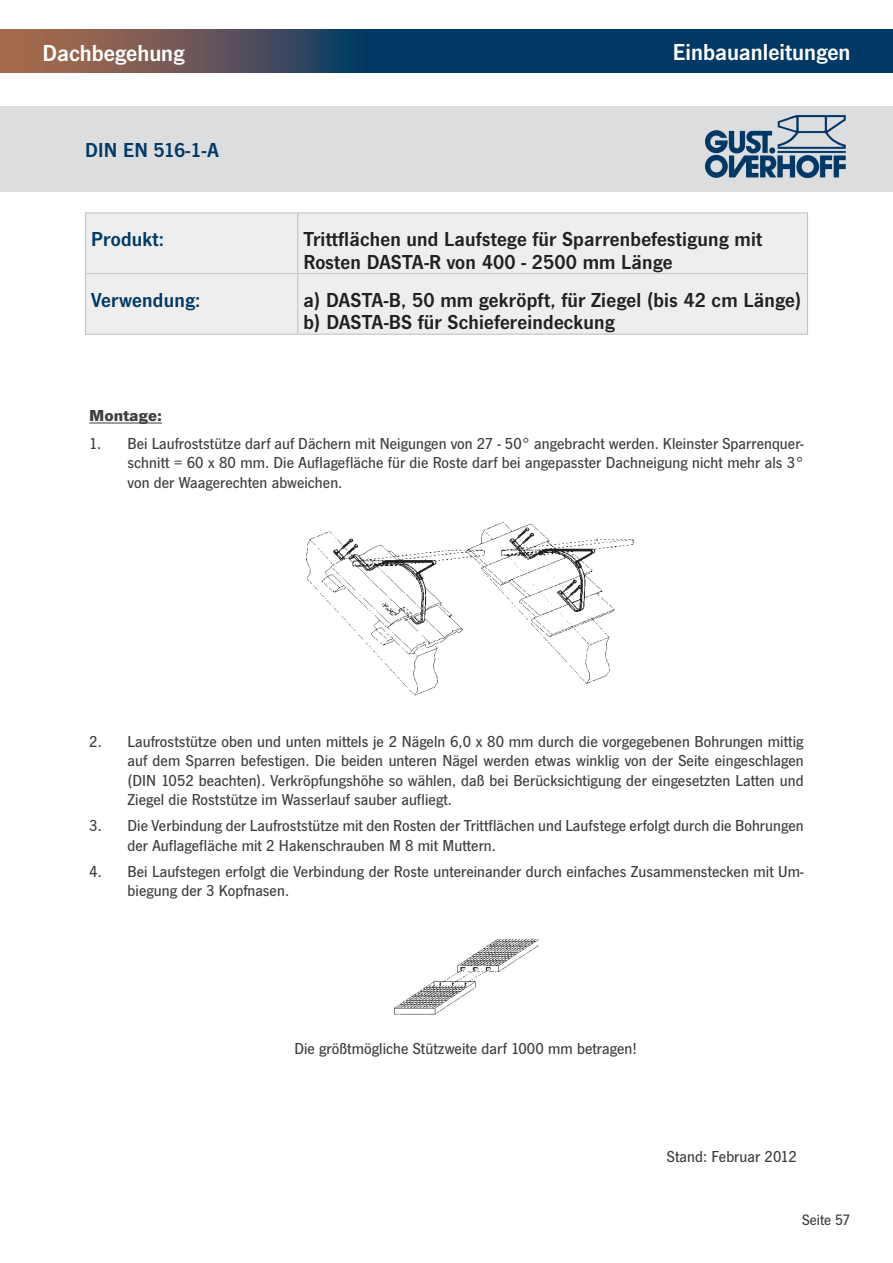
<style>
.page{position:relative;width:893px;height:1263px;background:#fff}
.page>*{position:absolute;margin:0;border:0;box-sizing:border-box;transform-origin:0 0}
.t1{font:600 24px "News Got T";color:#fff}
.t2{font:600 21px/22.5px "News Got T";letter-spacing:.01em;color:#231f20}
.t3{font:600 21px "News Got T";letter-spacing:.01em;color:#003965}
.t4{font:500 16.5px/19.5px "News Got T";letter-spacing:.005em;color:#3e3e3f;text-align:justify}
.t5{font:700 16.5px "News Got T";color:#3e3e3f;scale:1.1 1}
.t6{font:500 15.6px "News Got T";color:#3e3e3f}
</style>
<div class="page">
<div style="left:0;top:106px;width:893px;height:85px;background:#dcdddf"></div>
<img style="left:705px;top:115px;width:141px;height:64px">
<svg style="left:0;top:30px;width:893px;height:42px;background:#29445f"></svg>
<div style="left:86px;top:214px;width:721px;height:120px;background:#eeeeef"></div>
<hr style="left:86px;top:273px;width:211px;height:1px;background:#c7c8ca">
<hr style="left:298px;top:273px;width:509px;height:1px;background:#c7c8ca">
<hr style="left:85px;top:213px;width:213px;height:1px;background:#bcbdc0">
<hr style="left:85px;top:213px;width:1px;height:61px;background:#bcbdc0">
<hr style="left:298px;top:213px;width:510px;height:1px;background:#bcbdc0">
<hr style="left:297px;top:213px;width:1px;height:61px;background:#bcbdc0">
<hr style="left:807px;top:213px;width:1px;height:61px;background:#bcbdc0">
<hr style="left:85px;top:274px;width:1px;height:60px;background:#bcbdc0">
<hr style="left:297px;top:274px;width:1px;height:60px;background:#bcbdc0">
<hr style="left:807px;top:274px;width:1px;height:60px;background:#bcbdc0">
<hr style="left:85px;top:334px;width:213px;height:1px;background:#bcbdc0">
<hr style="left:298px;top:334px;width:510px;height:1px;background:#bcbdc0">
<hr style="left:89px;top:423px;width:73px;height:1px;background:#3e3e3f">
<img style="left:305px;top:522px;width:329px;height:174px">
<img style="left:394px;top:938px;width:145px;height:77px">
<h1 class="t1" style="left:43px;top:39px;width:144px">Dachbegehung</h1>
<p class="t3" style="left:85px;top:137px;width:135px">DIN EN 516-1-A</p>
<h1 class="t1" style="left:673px;top:38px;width:179px">Einbauanleitungen</h1>
<p class="t3" style="left:91px;top:227px;width:74px">Produkt:</p>
<p class="t2" style="left:303px;top:227px;width:460px">Trittflächen und Laufstege für Sparrenbefestigung mit<br>Rosten DASTA-R von 400 - 2500 mm Länge</p>
<p class="t3" style="left:91px;top:288px;width:111px">Verwendung:</p>
<p class="t2" style="left:303px;top:288px;width:500px">a) DASTA-B, 50 mm gekröpft, für Ziegel (bis 42 cm Länge) b) DASTA-BS für Schiefereindeckung</p>
<p class="t5" style="left:89px;top:406px;width:68px">Montage:</p>
<p class="t4" style="left:128px;top:433px;width:678px;text-indent:-38px">1. Bei Laufroststütze darf auf Dächern mit Neigungen von 27 - 50° angebracht werden. Kleinster Sparrenquer&shy;schnitt = 60 x 80 mm. Die Auflagefläche für die Roste darf bei angepasster Dachneigung nicht mehr als 3° von der Waagerechten abweichen.</p>
<p class="t4" style="left:128px;top:731px;width:678px;text-indent:-38px">2. Laufroststütze oben und unten mittels je 2 Nägeln 6,0 x 80 mm durch die vorgegebenen Bohrungen mittig auf dem Sparren befestigen. Die beiden unteren Nägel werden etwas winklig von der Seite eingeschlagen (DIN 1052 beachten). Verkröpfungshöhe so wählen, daß bei Berücksichtigung der eingesetzten Latten und Ziegel die Roststütze im Wasserlauf sauber aufliegt.</p>
<p class="t4" style="left:128px;top:815px;width:678px;text-indent:-38px">3. Die Verbindung der Laufroststütze mit den Rosten der Trittflächen und Laufstege erfolgt durch die Bohrungen der Auflagefläche mit 2 Hakenschrauben M 8 mit Muttern.</p>
<p class="t4" style="left:128px;top:861px;width:678px;text-indent:-38px">4. Bei Laufstegen erfolgt die Verbindung der Roste untereinander durch einfaches Zusammenstecken mit Um&shy;biegung der 3 Kopfnasen.</p>
<p class="t4" style="left:294px;top:1038px;width:344px">Die größtmögliche Stützweite darf 1000 mm betragen!</p>
<p class="t4" style="left:667px;top:1146px;width:131px">Stand: Februar 2012</p>
<p class="t6" style="left:802px;top:1211px;width:50px">Seite 57</p>
</div>
